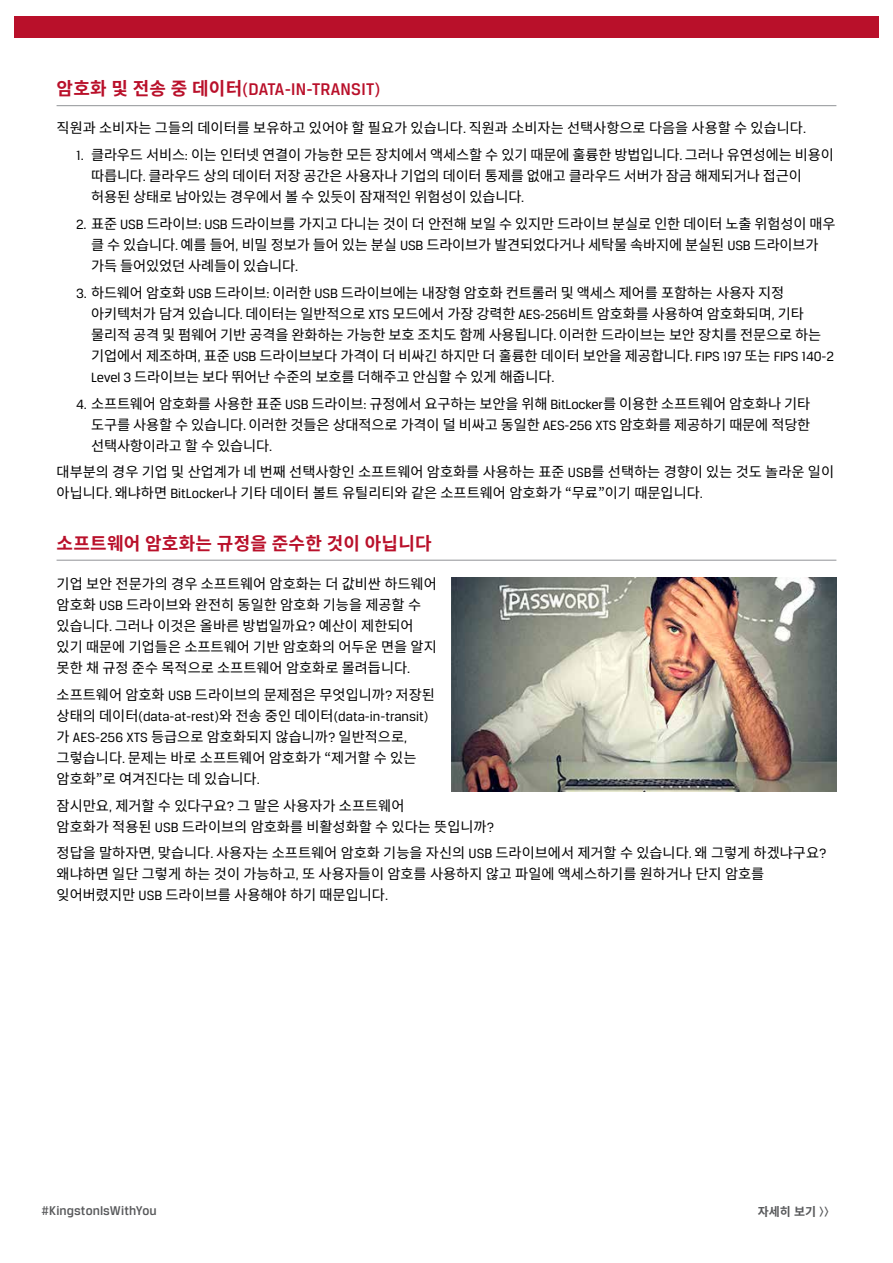
<style>
.page{position:relative;width:893px;height:1263px;background:#fff}
.page>*{position:absolute;margin:0;border:0;box-sizing:border-box;transform-origin:0 0}
.t1{font:500 18px "Breuer Text";letter-spacing:.015em;color:#b9102a}
.t2{font:700 18px "Noto Sans CJ Kkr";letter-spacing:.015em;color:#b9102a}
.t3{font:14.25px/21px "Noto Sans CJ Kkr";color:#000}
.t4{font:14.25px "Breuer Text";color:#000}
.t5{font:500 13.5px "Breuer Text";letter-spacing:.005em;color:#58595b}
.t6{font:700 12px "Source Han Sans K";color:#58595b}
.s1{font-family:"Noto Sans CJ Kkr";font-weight:700}
.s2{font-family:"Breuer Text"}
.s3{font-family:"Noto Sans CJ Kkr"}
.s4{font-family:"Breuer Text";font-weight:500;font-size:13.5px}
</style>
<div class="page">
<div style="left:14px;top:16px;width:864px;height:22px;background:#b9102a"></div>
<hr style="left:57px;top:560px;width:779px;height:1px;background:#9d9fa2">
<hr style="left:57px;top:105px;width:779px;height:1px;background:#9d9fa2">
<img style="left:452px;top:578px;width:384px;height:213px">
<p class="t1" style="left:57px;top:79px;width:325px"><span class="s1">암호화 및 전송 중 데이터</span>(DATA-IN-TRANSIT)</p>
<p class="t3" style="left:57px;top:118px;width:751px">직원과 소비자는 그들의 데이터를 보유하고 있어야 할 필요가 있습니다<span class="s2">.</span> 직원과 소비자는 선택사항으로 다음을 사용할 수 있습니다<span class="s2">.</span></p>
<p class="t3" style="left:91px;top:145px;width:744px;text-indent:-15px"><span class="s2">1.</span> 클라우드 서비스<span class="s2">:</span> 이는 인터넷 연결이 가능한 모든 장치에서 액세스할 수 있기 때문에 훌륭한 방법입니다<span class="s2">.</span> 그러나 유연성에는 비용이 따릅니다<span class="s2">.</span> 클라우드 상의 데이터 저장 공간은 사용자나 기업의 데이터 통제를 없애고 클라우드 서버가 잠금 해제되거나 접근이 허용된 상태로 남아있는 경우에서 볼 수 있듯이 잠재적인 위험성이 있습니다<span class="s2">.</span></p>
<p class="t3" style="left:91px;top:214px;width:746px;text-indent:-15px"><span class="s2">2.</span> 표준 <span class="s2">USB</span> 드라이브<span class="s2">: USB</span> 드라이브를 가지고 다니는 것이 더 안전해 보일 수 있지만 드라이브 분실로 인한 데이터 노출 위험성이 매우 클 수 있습니다<span class="s2">.</span> 예를 들어<span class="s2">,</span> 비밀 정보가 들어 있는 분실 <span class="s2">USB</span> 드라이브가 발견되었다거나 세탁물 속바지에 분실된 <span class="s2">USB</span> 드라이브가 가득 들어있었던 사례들이 있습니다<span class="s2">.</span></p>
<p class="t3" style="left:91px;top:282px;width:744px;text-indent:-15px"><span class="s2">3.</span> 하드웨어 암호화 <span class="s2">USB</span> 드라이브<span class="s2">:</span> 이러한 <span class="s2">USB</span> 드라이브에는 내장형 암호화 컨트롤러 및 액세스 제어를 포함하는 사용자 지정 아키텍처가 담겨 있습니다<span class="s2">.</span> 데이터는 일반적으로 <span class="s2">XTS</span> 모드에서 가장 강력한 <span class="s2">AES-256</span>비트 암호화를 사용하여 암호화되며<span class="s2">,</span> 기타 물리적 공격 및 펌웨어 기반 공격을 완화하는 가능한 보호 조치도 함께 사용됩니다<span class="s2">.</span> 이러한 드라이브는 보안 장치를 전문으로 하는 기업에서 제조하며<span class="s2">,</span> 표준 <span class="s2">USB</span> 드라이브보다 가격이 더 비싸긴 하지만 더 훌륭한 데이터 보안을 제공합니다<span class="s2">. FIPS 197</span> 또는 <span class="s2">FIPS 140-2<br>Level 3</span> 드라이브는 보다 뛰어난 수준의 보호를 더해주고 안심할 수 있게 해줍니다<span class="s2">.</span></p>
<p class="t3" style="left:91px;top:393px;width:721px;text-align:justify;text-indent:-15px"><span class="s2">4.</span> 소프트웨어 암호화를 사용한 표준 <span class="s2">USB</span> 드라이브<span class="s2">:</span> 규정에서 요구하는 보안을 위해 <span class="s2">BitLocker</span>를 이용한 소프트웨어 암호화나 기타 도구를 사용할 수 있습니다<span class="s2">.</span> 이러한 것들은 상대적으로 가격이 덜 비싸고 동일한 <span class="s2">AES-256 XTS</span> 암호화를 제공하기 때문에 적당한 선택사항이라고 할 수 있습니다<span class="s2">.</span></p>
<p class="t3" style="left:57px;top:462px;width:779px">대부분의 경우 기업 및 산업계가 네 번째 선택사항인 소프트웨어 암호화를 사용하는 표준 <span class="s2">USB</span>를 선택하는 경향이 있는 것도 놀라운 일이 아닙니다<span class="s2">.</span> 왜냐하면 <span class="s2">BitLocker</span>나 기타 데이터 볼트 유틸리티와 같은 소프트웨어 암호화가 “무료”이기 때문입니다<span class="s2">.</span></p>
<p class="t2" style="left:57px;top:533px;width:377px">소프트웨어 암호화는 규정을 준수한 것이 아닙니다</p>
<p class="t3" style="left:57px;top:574px;width:382px">기업 보안 전문가의 경우 소프트웨어 암호화는 더 값비싼 하드웨어 암호화 <span class="s2">USB</span> 드라이브와 완전히 동일한 암호화 기능을 제공할 수 있습니다<span class="s2">.</span> 그러나 이것은 올바른 방법일까요<span class="s2">?</span> 예산이 제한되어 있기 때문에 기업들은 소프트웨어 기반 암호화의 어두운 면을 알지 못한 채 규정 준수 목적으로 소프트웨어 암호화로 몰려듭니다<span class="s2">.</span></p>
<p class="t3" style="left:57px;top:684px;width:380px">소프트웨어 암호화 <span class="s2">USB</span> 드라이브의 문제점은 무엇입니까<span class="s2">?</span> 저장된</p>
<p class="t4" style="left:57px;top:708px;width:373px"><span class="s3">상태의 데이터</span>(data-at-rest)<span class="s3">와 전송 중인 데이터</span>(data-in-transit)</p>
<p class="t3" style="left:57px;top:726px;width:361px">가 <span class="s2">AES-256 XTS</span> 등급으로 암호화되지 않습니까<span class="s2">?</span> 일반적으로<span class="s2">, </span>그렇습니다<span class="s2">.</span> 문제는 바로 소프트웨어 암호화가 “제거할 수 있는 암호화”로 여겨진다는 데 있습니다<span class="s2">.</span></p>
<p class="t3" style="left:57px;top:795px;width:439px">잠시만요<span class="s2">,</span> 제거할 수 있다구요<span class="s2">?</span> 그 말은 사용자가 소프트웨어<br>암호화가 적용된 <span class="s2">USB</span> 드라이브의 암호화를 비활성화할 수 있다는 뜻입니까<span class="s2">?</span></p>
<p class="t3" style="left:57px;top:843px;width:771px">정답을 말하자면<span class="s2">,</span> 맞습니다<span class="s2">.</span> 사용자는 소프트웨어 암호화 기능을 자신의 <span class="s2">USB</span> 드라이브에서 제거할 수 있습니다<span class="s2">.</span> 왜 그렇게 하겠냐구요<span class="s2">? </span>왜냐하면 일단 그렇게 하는 것이 가능하고<span class="s2">,</span> 또 사용자들이 암호를 사용하지 않고 파일에 액세스하기를 원하거나 단지 암호를 잊어버렸지만 <span class="s2">USB</span> 드라이브를 사용해야 하기 때문입니다<span class="s2">.</span></p>
<p class="t5" style="left:41px;top:1203px;width:117px">#KingstonIsWithYou</p>
<p class="t6" style="left:758px;top:1205px;width:72px">자세히 보기 <span class="s4">&gt;&gt;</span></p>
</div>
